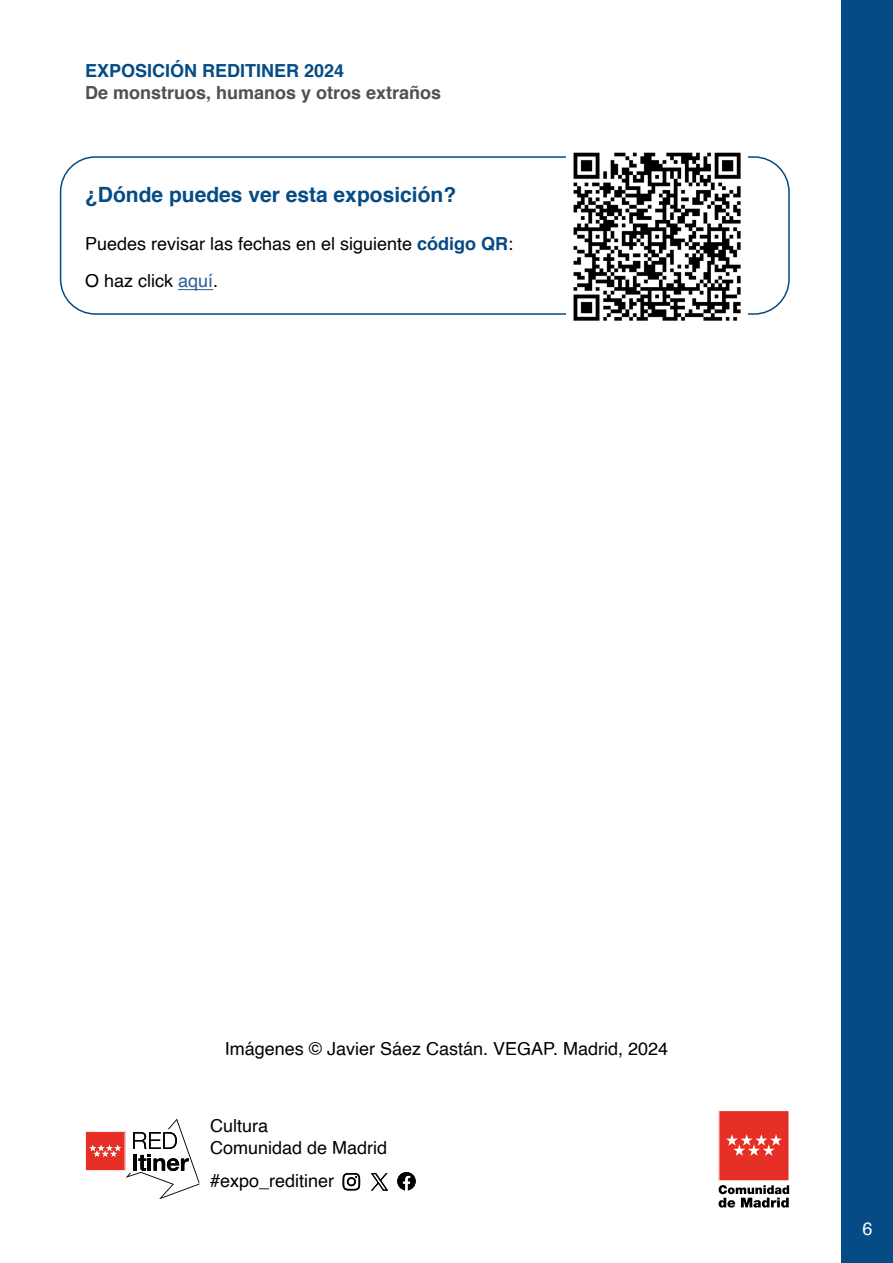
<style>
.page{position:relative;width:893px;height:1263px;background:#fff}
.page>*{position:absolute;margin:0;border:0;box-sizing:border-box;transform-origin:0 0}
.t1{font:700 21px "Helvetica";color:#054b85}
.t2{font:18px "Helvetica";color:#000}
.t3{font:700 18px "Helvetica";color:#505050}
.t4{font:700 18px "Helvetica";color:#054b85}
.t5{font:18px "Helvetica";color:#fff}
.s1{font-weight:700;color:#054a85}
.s2{color:#275b9b}
</style>
<div class="page">
<div style="left:842px;top:0;width:51px;height:1263px;background:#054b85"></div>
<hr style="left:178px;top:289px;width:35px;height:1px;background:#275b9b">
<div style="left:60px;top:156px;width:730px;height:159px;border:2px solid #054a85;border-radius:35px"></div>
<img style="left:566px;top:152px;width:182px;height:169px">
<svg style="left:718px;top:1110px;width:72px;height:97px"></svg>
<svg style="left:85px;top:1118px;width:114px;height:81px"></svg>
<svg style="left:343px;top:1173px;width:17px;height:17px"></svg>
<svg style="left:397px;top:1172px;width:19px;height:18px"></svg>
<svg style="left:371px;top:1173px;width:17px;height:18px"></svg>
<p class="t4" style="left:85px;top:56px;width:261px">EXPOSICIÓN REDITINER 2024</p>
<p class="t3" style="left:85px;top:78px;width:358px">De monstruos, humanos y otros extraños</p>
<p class="t1" style="left:85px;top:177px;width:373px">¿Dónde puedes ver esta exposición?</p>
<p class="t2" style="left:85px;top:230px;width:430px">Puedes revisar las fechas en el siguiente <span class="s1">código QR</span>:</p>
<p class="t2" style="left:85px;top:267px;width:135px">O haz click <span class="s2">aquí</span>.</p>
<p class="t2" style="left:225px;top:1035px;width:445px">Imágenes © Javier Sáez Castán. VEGAP. Madrid, 2024</p>
<p class="t2" style="left:210px;top:1112px;width:60px">Cultura</p>
<p class="t2" style="left:210px;top:1133px;width:179px">Comunidad de Madrid</p>
<p class="t2" style="left:210px;top:1167px;width:126px">#expo_reditiner</p>
<p class="t5" style="left:862px;top:1215px;width:12px">6</p>
</div>
